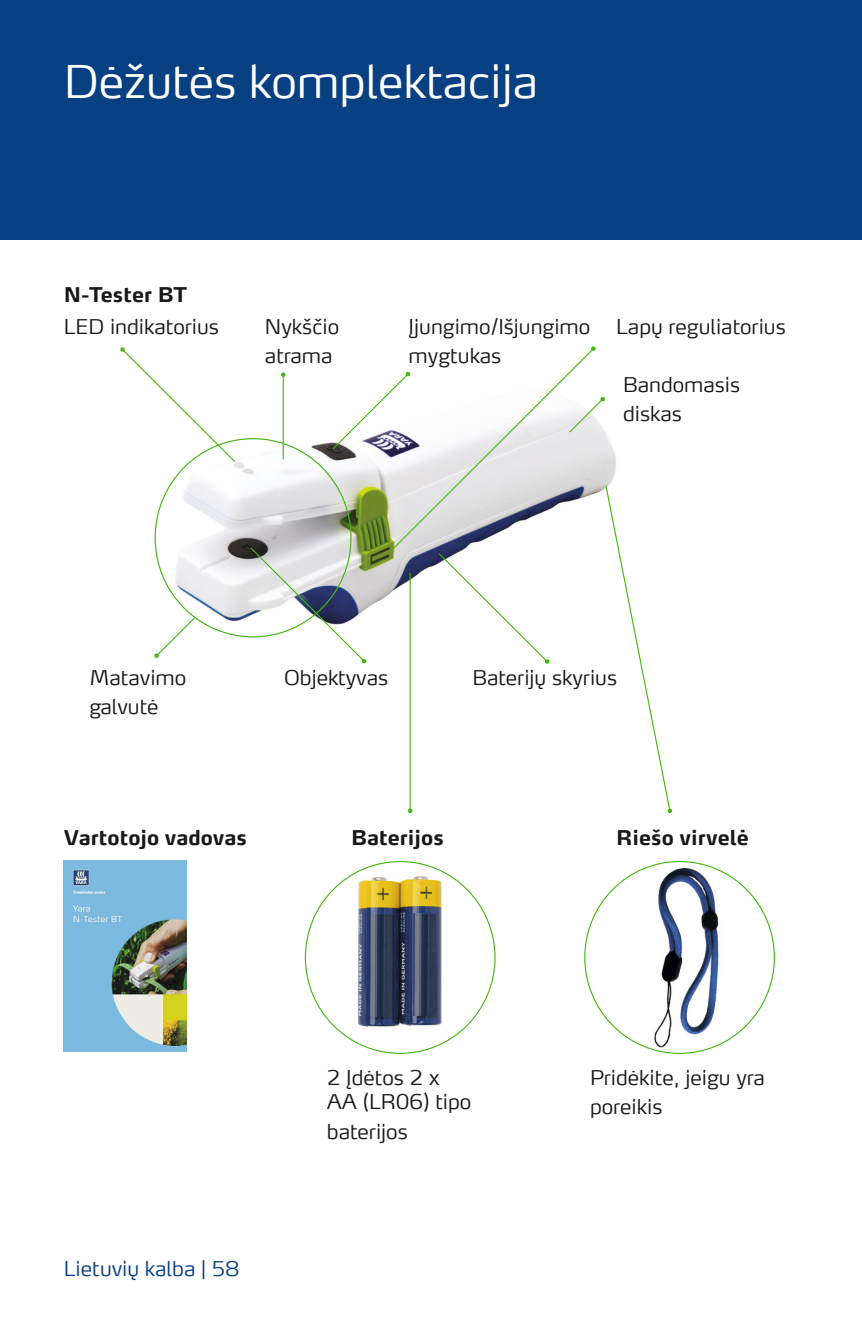
<style>
.page{position:relative;width:862px;height:1340px;background:#fff}
.page>*{position:absolute;margin:0;border:0;box-sizing:border-box;transform-origin:0 0}
.Headers{font:300 45px "Max Offc Pro";color:#fff}
.Body_text_small{font:300 20.25px/29.2px "Max Offc Pro";color:#171818}
.Body_text_small-2{font:700 20.25px "Max Offc Pro";color:#171818}
.t1{font:300 20.25px "Max Offc Pro";color:#094081}
</style>
<div class="page">
<div style="left:0;top:0;width:861px;height:239px;background:#094081"></div>
<hr style="left:861px;top:0;width:1px;height:239px;background:#094081">
<img style="left:156px;top:438px;width:93px;height:200px">
<svg style="left:120px;top:347px;width:116px;height:116px"></svg>
<svg style="left:249px;top:346px;width:422px;height:467px"></svg>
<svg style="left:154px;top:615px;width:43px;height:43px"></svg>
<img style="left:64px;top:861px;width:122px;height:190px">
<img style="left:584px;top:861px;width:189px;height:187px">
<img style="left:329px;top:862px;width:142px;height:190px">
<p class="Headers" style="left:64px;top:44px;width:475px">Dėžutės komplektacija</p>
<p class="Body_text_small-2" style="left:64px;top:277px;width:125px">N-Tester BT</p>
<p class="Body_text_small" style="left:64px;top:310px;width:156px">LED indikatorius</p>
<p class="Body_text_small" style="left:408px;top:310px;width:183px">Įjungimo/Išjungimo mygtukas</p>
<p class="Body_text_small" style="left:615px;top:310px;width:171px">Lapų reguliatorius</p>
<p class="Body_text_small" style="left:265px;top:310px;width:76px">Nykščio atrama</p>
<p class="Body_text_small" style="left:622px;top:367px;width:118px">Bandomasis diskas</p>
<p class="Body_text_small" style="left:89px;top:661px;width:98px">Matavimo galvutė</p>
<p class="Body_text_small" style="left:284px;top:661px;width:105px">Objektyvas</p>
<p class="Body_text_small" style="left:472px;top:661px;width:146px">Baterijų skyrius</p>
<p class="Body_text_small-2" style="left:64px;top:819px;width:184px">Vartotojo vadovas</p>
<p class="Body_text_small-2" style="left:351px;top:819px;width:94px">Baterijos</p>
<p class="Body_text_small-2" style="left:615px;top:819px;width:134px">Riešo virvelė</p>
<p class="t1" style="left:64px;top:1251px;width:177px">Lietuvių kalba | 58</p>
<p class="Body_text_small" style="left:326px;top:1062px;width:146px;line-height:24.8px">2 Įdėtos 2 x<br>AA (LR06) tipo</p>
<p class="Body_text_small" style="left:326px;top:1114px;width:82px">baterijos</p>
<p class="Body_text_small" style="left:589px;top:1060px;width:176px">Pridėkite, jeigu yra poreikis</p>
</div>
